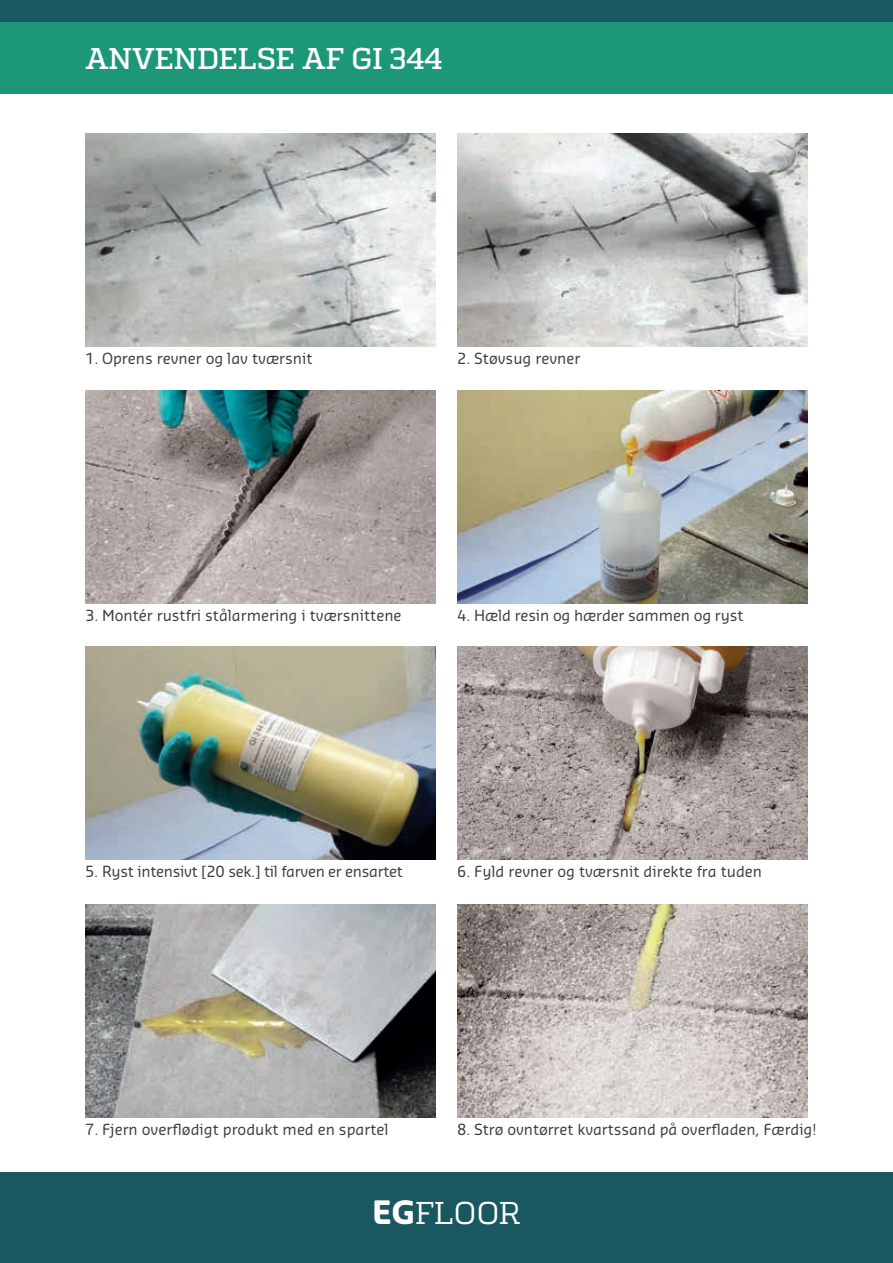
<style>
.page{position:relative;width:893px;height:1263px;background:#fff}
.page>*{position:absolute;margin:0;border:0;box-sizing:border-box;transform-origin:0 0}
.t1{font:31.5px "Quadon";letter-spacing:-.005em;color:#fff}
.t2{font:500 30px "Quadon";letter-spacing:-.01em;color:#fff}
.t3{font:15px "Sansa Soft Pro";color:#3e3e3f}
.t4{font:15px "Sansa Soft Pro";letter-spacing:-.02em;color:#3e3e3f}
.s1{font-family:"Sansa Soft Pro";font-weight:700}
</style>
<div class="page">
<div style="left:0;top:1172px;width:893px;height:91px;background:#195860"></div>
<div style="left:0;top:0;width:893px;height:94px;background:#1c9878"></div>
<img style="left:85px;top:134px;width:351px;height:213px">
<img style="left:85px;top:391px;width:351px;height:212px">
<img style="left:457px;top:647px;width:351px;height:212px">
<img style="left:85px;top:647px;width:351px;height:212px">
<img style="left:457px;top:905px;width:351px;height:212px">
<img style="left:457px;top:134px;width:351px;height:213px">
<img style="left:457px;top:391px;width:351px;height:212px">
<img style="left:85px;top:905px;width:351px;height:212px">
<div style="left:0;top:0;width:893px;height:22px;background:#195860"></div>
<h2 class="t2" style="left:85px;top:41px;width:359px">ANVENDELSE AF GI 344</h2>
<p class="t3" style="left:85px;top:349px;width:229px">1. Oprens revner og lav tværsnit</p>
<p class="t3" style="left:457px;top:349px;width:125px">2. Støvsug revner</p>
<p class="t3" style="left:85px;top:605px;width:318px">3. Montér rustfri stålarmering i tværsnittene</p>
<p class="t3" style="left:457px;top:605px;width:288px">4. Hæld resin og hærder sammen og ryst</p>
<p class="t4" style="left:85px;top:861px;width:319px">5. Ryst intensivt [20 sek.] til farven er ensartet</p>
<p class="t3" style="left:457px;top:861px;width:306px">6. Fyld revner og tværsnit direkte fra tuden</p>
<p class="t3" style="left:85px;top:1119px;width:305px">7. Fjern overflødigt produkt med en spartel</p>
<p class="t3" style="left:457px;top:1119px;width:361px">8. Strø ovntørret kvartssand på overfladen, Færdig!</p>
<h1 class="t1" style="left:372px;top:1195px;width:150px"><span class="s1">EG</span>FLOOR</h1>
</div>
